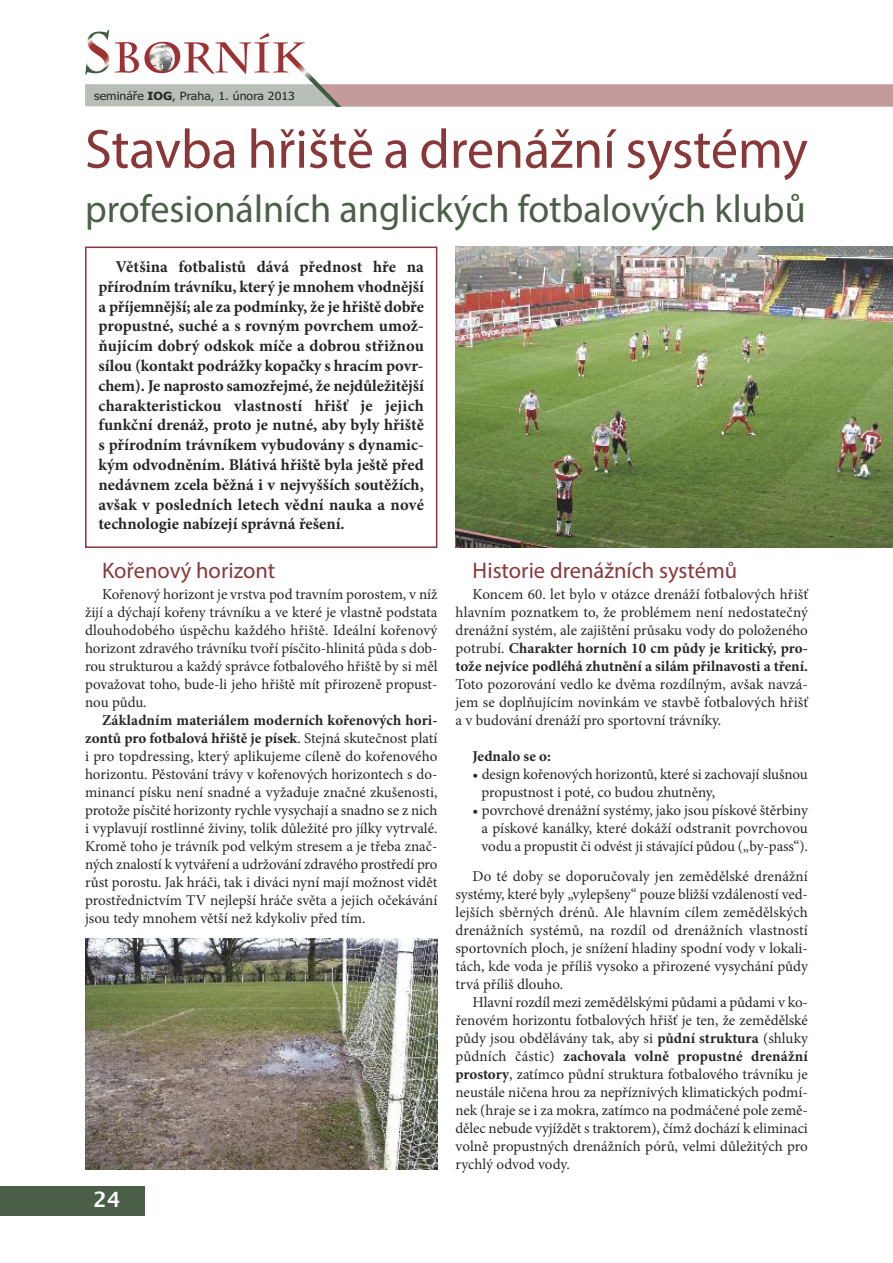
<style>
.page{position:relative;width:893px;height:1263px;background:#fff}
.page>*{position:absolute;margin:0;border:0;box-sizing:border-box;transform-origin:0 0}
.t1{font:55.5px "Myriad Pro";color:#89383a}
.t2{font:39px "Myriad Pro";color:#4b5f48}
.t3{font:22.5px "Myriad Pro";color:#89383a}
.t4{font:700 21px "Lucida Grande";color:#fff}
.t5{font:700 16.5px/19.8px "Minion Pro";letter-spacing:.005em;color:#272627;text-align:justify}
.t6{font:15px/18px "Minion Pro";letter-spacing:-.005em;color:#272627;text-align:justify}
.t7{font:700 15px "Minion Pro";letter-spacing:.005em;color:#272627}
.t8{font:11.25px "Tahoma";color:#272627;scale:1.1 1}
.s1{font-weight:700}
</style>
<div class="page">
<div style="left:0;top:1186px;width:145px;height:30px;background:#4b5f48"></div>
<svg style="left:85px;top:30px;width:808px;height:77px"></svg>
<img style="left:456px;top:247px;width:436px;height:301px">
<div style="left:85px;top:247px;width:352px;height:301px;border:2px solid #89383a"></div>
<img style="left:85px;top:938px;width:352px;height:231px">
<p class="t8" style="left:94px;top:89px;width:184px">semináře <span class="s1">IOG</span>, Praha, 1. února 2013</p>
<h1 class="t1" style="left:85px;top:128px;width:724px">Stavba hřiště a drenážní systémy</h1>
<h2 class="t2" style="left:85px;top:194px;width:722px">profesionálních anglických fotbalových klubů</h2>
<p class="t5" style="left:99px;top:258px;width:327px;text-indent:17px">Většina fotbalistů dává přednost hře na přírodním trávníku, který je mnohem vhodnější a příjemnější; ale za podmínky, že je hřiště dobře propustné, suché a s rovným povrchem umož&shy;ňujícím dobrý odskok míče a dobrou střižnou sílou (kontakt podrážky kopačky s hracím povr&shy;chem). Je naprosto samozřejmé, že nejdůležitější charakteristickou vlastností hřišť je jejich funkční drenáž, proto je nutné, aby byly hřiště s přírodním trávníkem vybudovány s dynamic&shy;kým odvodněním. Blátivá hřiště byla ještě před nedávnem zcela běžná i v nejvyšších soutěžích, avšak v posledních letech vědní nauka a nové technologie nabízejí správná řešení.</p>
<h3 class="t3" style="left:102px;top:562px;width:175px">Kořenový horizont</h3>
<p class="t6" style="left:85px;top:586px;width:354px;text-indent:17px">Kořenový horizont je vrstva pod travním porostem, v níž žijí a dýchají kořeny trávníku a ve které je vlastně podstata dlouhodobého úspěchu každého hřiště. Ideální kořenový horizont zdravého trávníku tvoří písčito-hlinitá půda s dob&shy;rou strukturou a každý správce fotbalového hřiště by si měl považovat toho, bude-li jeho hřiště mít přirozeně propust&shy;nou půdu.</p>
<p class="t6" style="left:85px;top:712px;width:354px;text-indent:17px"><span class="s1">Základním materiálem moderních kořenových hori&shy;zontů pro fotbalová hřiště je písek</span>. Stejná skutečnost platí i pro topdressing, který aplikujeme cíleně do kořenového horizontu. Pěstování trávy v kořenových horizontech s do&shy;minancí písku není snadné a vyžaduje značné zkušenosti, protože písčité horizonty rychle vysychají a snadno se z nich i vyplavují rostlinné živiny, tolik důležité pro jílky vytrvalé.<br>Kromě toho je trávník pod velkým stresem a je třeba znač&shy;ných znalostí k vytváření a udržování zdravého prostředí pro růst porostu. Jak hráči, tak i diváci nyní mají možnost vidět prostřednictvím TV nejlepší hráče světa a jejich očekávání jsou tedy mnohem větší než kdykoliv před tím.</p>
<h3 class="t4" style="left:93px;top:1187px;width:29px">24</h3>
<h3 class="t3" style="left:472px;top:562px;width:266px">Historie drenážních systémů</h3>
<p class="t6" style="left:455px;top:586px;width:354px;text-indent:17px">Koncem 60. let bylo v otázce drenáží fotbalových hřišť hlavním poznatkem to, že problémem není nedostatečný drenážní systém, ale zajištění průsaku vody do položeného potrubí. <span class="s1">Charakter horních 10 cm půdy je kritický, pro&shy;tože nejvíce podléhá zhutnění a silám přilnavosti a tření.</span></p>
<p class="t6" style="left:455px;top:676px;width:354px">Toto pozorování vedlo ke dvěma rozdílným, avšak navzá&shy;jem se doplňujícím novinkám ve stavbě fotbalových hřišť a v budování drenáží pro sportovní trávníky.</p>
<p class="t7" style="left:472px;top:750px;width:80px">Jednalo se o:</p>
<p class="t6" style="left:482px;top:766px;width:328px;text-indent:-9px">• design kořenových horizontů, které si zachovají slušnou propustnost i poté, co budou zhutněny,</p>
<p class="t6" style="left:482px;top:802px;width:328px;text-indent:-9px">• povrchové drenážní systémy, jako jsou pískové štěrbiny a pískové kanálky, které dokáží odstranit povrchovou vodu a propustit či odvést ji stávající půdou („by-pass“).</p>
<p class="t6" style="left:455px;top:868px;width:354px;text-indent:17px">Do té doby se doporučovaly jen zemědělské drenážní systémy, které byly „vylepšeny“ pouze bližší vzdáleností ved&shy;lejších sběrných drénů. Ale hlavním cílem zemědělských drenážních systémů, na rozdíl od drenážních vlastností sportovních ploch, je snížení hladiny spodní vody v lokali&shy;tách, kde voda je příliš vysoko a přirozené vysychání půdy trvá příliš dlouho.</p>
<p class="t6" style="left:455px;top:994px;width:354px;text-indent:17px">Hlavní rozdíl mezi zemědělskými půdami a půdami v ko&shy;řenovém horizontu fotbalových hřišť je ten, že zemědělské půdy jsou obdělávány tak, aby si <span class="s1">půdní struktura</span> (shluky půdních částic) <span class="s1">zachovala volně propustné drenážní prostory</span>, zatímco půdní struktura fotbalového trávníku je neustále ničena hrou za nepříznivých klimatických podmí&shy;nek (hraje se i za mokra, zatímco na podmáčené pole země&shy;dělec nebude vyjíždět s traktorem), čímž dochází k eliminaci volně propustných drenážních pórů, velmi důležitých pro rychlý odvod vody.</p>
</div>
